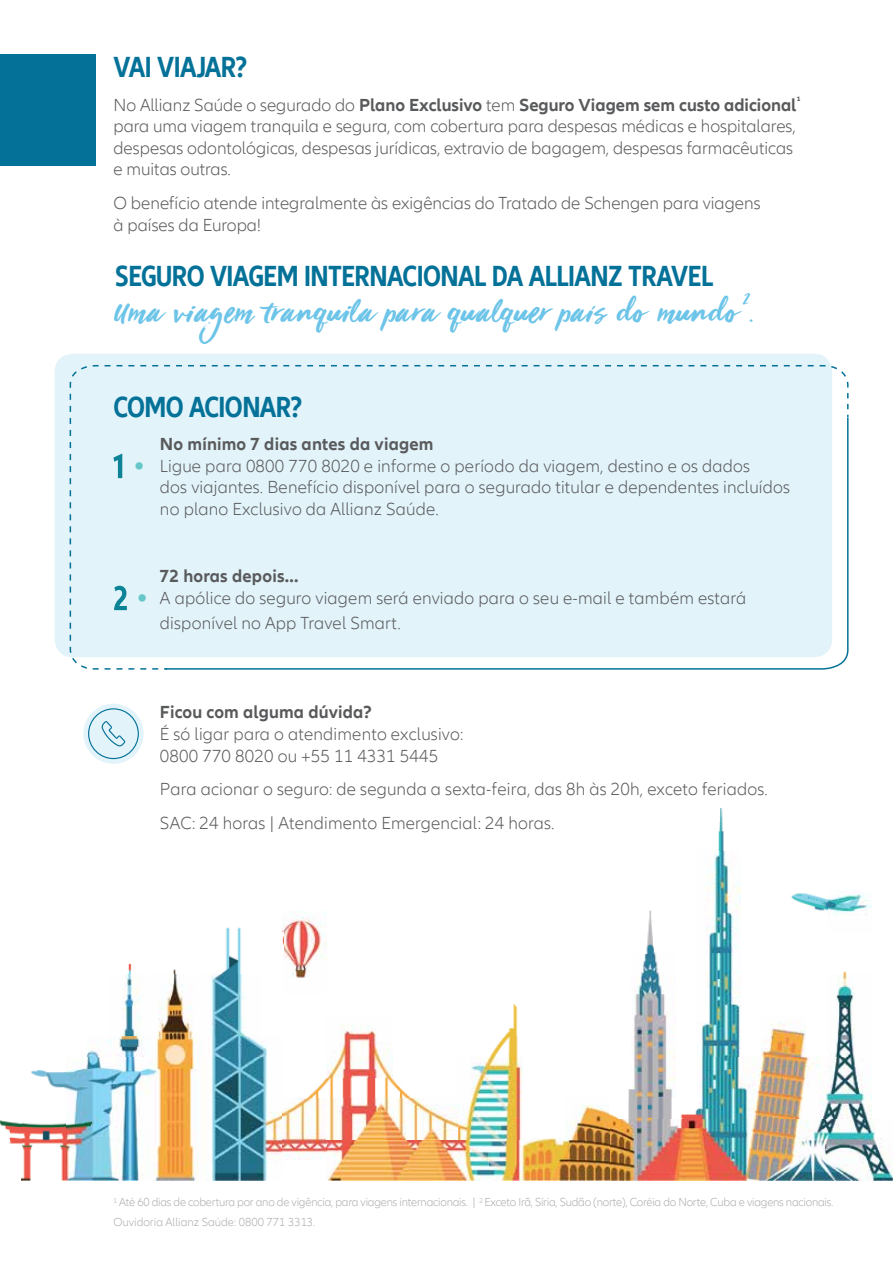
<style>
.page{position:relative;width:893px;height:1263px;background:#fff}
.page>*{position:absolute;margin:0;border:0;box-sizing:border-box;transform-origin:0 0}
.t1{font:300 36px "Allianz Neo";color:#65c7c7}
.t2{font:33px "Viva Beautiful Pro";letter-spacing:.025em;color:#6cc4e8;scale:1.16 1}
.t3{font:700 condensed 30px "Allianz Neo";letter-spacing:-.02em;color:#047298}
.t4{font:18.75px "Viva Beautiful Pro";color:#6cc4e8;scale:1.16 1}
.t5{font:300 18px/21.6px "Allianz Neo";letter-spacing:.01em;color:#595a5c}
.t6{font:700 18px "Allianz Neo";letter-spacing:.01em;color:#595a5c}
.t7{font:300 12px/19.5px "Allianz Neo";letter-spacing:-.02em;color:#adadae}
.s1{font-weight:700}
</style>
<div class="page">
<svg style="left:83px;top:704px;width:61px;height:60px"></svg>
<div style="left:55px;top:354px;width:777px;height:303px;background:#e2f3fa;border-radius:18px"></div>
<svg style="left:69px;top:364px;width:780px;height:306px"></svg>
<div style="left:0;top:54px;width:95px;height:112px;background:#047298"></div>
<svg style="left:113px;top:454px;width:9px;height:24px"></svg>
<svg style="left:114px;top:586px;width:13px;height:24px"></svg>
<svg style="left:88px;top:708px;width:51px;height:51px;background:#cce6f0"></svg>
<img style="left:610px;top:1118px;width:283px;height:62px">
<img style="left:327px;top:1139px;width:283px;height:41px">
<img style="left:66px;top:1056px;width:217px;height:124px">
<img style="left:21px;top:1122px;width:45px;height:58px">
<img style="left:283px;top:1097px;width:44px;height:63px">
<img style="left:0;top:1120px;width:22px;height:40px">
<img style="left:566px;top:1105px;width:44px;height:34px">
<img style="left:457px;top:1056px;width:66px;height:83px">
<img style="left:326px;top:1097px;width:131px;height:42px">
<img style="left:697px;top:1056px;width:174px;height:62px">
<img style="left:609px;top:1098px;width:88px;height:20px">
<img style="left:632px;top:953px;width:43px;height:145px">
<img style="left:628px;top:1089px;width:4px;height:9px">
<img style="left:305px;top:1077px;width:109px;height:21px">
<img style="left:44px;top:1070px;width:22px;height:19px">
<img style="left:326px;top:1025px;width:66px;height:52px">
<img style="left:31px;top:1069px;width:13px;height:8px">
<img style="left:835px;top:974px;width:20px;height:82px">
<img style="left:762px;top:1022px;width:44px;height:34px">
<img style="left:697px;top:850px;width:43px;height:206px">
<img style="left:490px;top:1036px;width:28px;height:20px">
<img style="left:87px;top:1036px;width:180px;height:20px">
<img style="left:505px;top:1003px;width:13px;height:33px">
<img style="left:123px;top:973px;width:122px;height:63px">
<img style="left:283px;top:911px;width:44px;height:67px">
<img style="left:218px;top:927px;width:27px;height:47px">
<img style="left:174px;top:969px;width:22px;height:5px">
<img style="left:123px;top:963px;width:30px;height:11px">
<img style="left:646px;top:910px;width:7px;height:43px">
<img style="left:828px;top:893px;width:43px;height:22px">
<img style="left:791px;top:893px;width:37px;height:18px">
<img style="left:718px;top:808px;width:6px;height:42px">
<h3 class="t3" style="left:113px;top:50px;width:136px">VAI VIAJAR?</h3>
<p class="t5" style="left:113px;top:94px;width:688px">No Allianz Saúde o segurado do <span class="s1">Plano Exclusivo</span> tem <span class="s1">Seguro Viagem sem custo adicional</span><sup>¹ </sup>para uma viagem tranquila e segura, com cobertura para despesas médicas e hospitalares, despesas odontológicas, despesas jurídicas, extravio de bagagem, despesas farmacêuticas e muitas outras.</p>
<p class="t5" style="left:114px;top:193px;width:649px">O benefício atende integralmente às exigências do Tratado de Schengen para viagens à países da Europa!</p>
<h3 class="t3" style="left:115px;top:259px;width:600px">SEGURO VIAGEM INTERNACIONAL DA ALLIANZ TRAVEL</h3>
<h2 class="t2" style="left:115px;top:290px;width:552px">Uma viagem tranquila para qualquer país do mundo .</h2>
<p class="t4" style="left:743px;top:286px;width:7px">2</p>
<h3 class="t3" style="left:113px;top:389px;width:191px">COMO ACIONAR?</h3>
<p class="t6" style="left:160px;top:434px;width:275px">No mínimo 7 dias antes da viagem</p>
<p class="t5" style="left:160px;top:455px;width:632px">Ligue para 0800 770 8020 e informe o período da viagem, destino e os dados<br>dos viajantes. Benefício disponível para o segurado titular e dependentes incluídos no plano Exclusivo da Allianz Saúde.</p>
<h1 class="t1" style="left:132px;top:446px;width:16px">•</h1>
<h1 class="t1" style="left:135px;top:578px;width:16px">•</h1>
<p class="t6" style="left:160px;top:566px;width:140px">72 horas depois...</p>
<p class="t5" style="left:160px;top:586px;width:588px;line-height:25.2px">A apólice do seguro viagem será enviado para o seu e-mail e também estará disponível no App Travel Smart.</p>
<p class="t6" style="left:160px;top:702px;width:214px">Ficou com alguma dúvida?</p>
<p class="t5" style="left:160px;top:724px;width:305px">É só ligar para o atendimento exclusivo:<br>0800 770 8020 ou +55 11 4331 5445</p>
<p class="t5" style="left:160px;top:773px;width:609px;line-height:33.6px">Para acionar o seguro: de segunda a sexta-feira, das 8h às 20h, exceto feriados.<br>SAC: 24 horas | Atendimento Emergencial: 24 horas.</p>
<p class="t7" style="left:113px;top:1193px;width:721px"><sup>1</sup> Até 60 dias de cobertura por ano de vigência, para viagens internacionais. | <sup>2</sup> Exceto Irã, Síria, Sudão (norte), Coréia do Norte, Cuba e viagens nacionais.<br>Ouvidoria Allianz Saúde: 0800 771 3313.</p>
</div>
